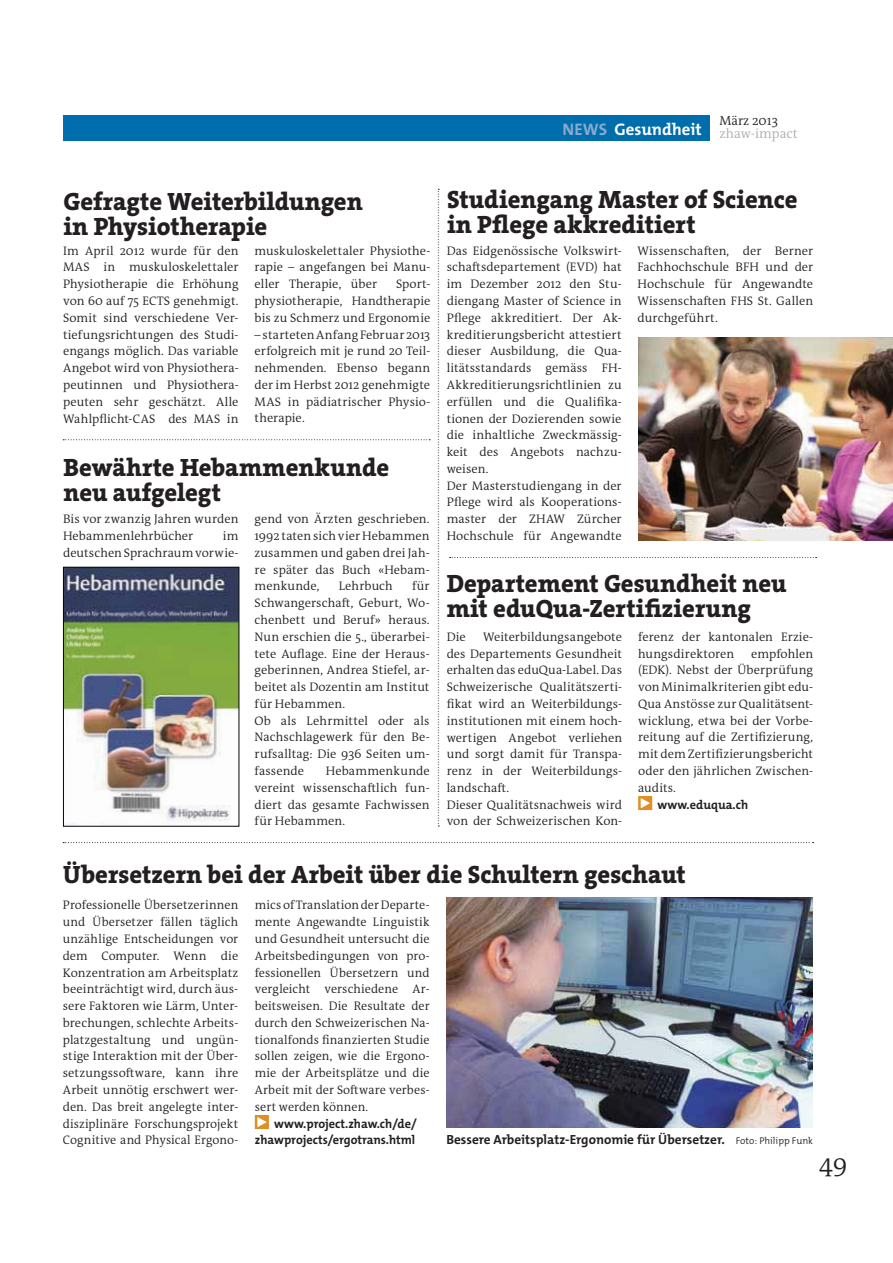
<style>
.page{position:relative;width:893px;height:1263px;background:#fff}
.page>*{position:absolute;margin:0;border:0;box-sizing:border-box;transform-origin:0 0}
.t1{font:25.2px/25.2px "The Serif HP8 Ex Bld";color:#231f20}
.t2{font:300 25.2px "The Antiqua B W4";color:#231f20}
.t3{font:700 16.8px "The Mix Os F";color:#fff}
.t4{font:300 13.5px "The Antiqua B W4";color:#afafb0}
.t5{font:700 13.35px "The Mix Os F";color:#231f20}
.t6{font:300 13.05px "The Antiqua B W4";color:#231f20}
.t7{font:700 12.6px/16.8px "The Mix Os F";color:#231f20;text-align:right}
.t8{font:300 12.45px/16.8px "The Antiqua B W4";letter-spacing:.005em;color:#231f20;text-align:justify}
.s1{color:#89aacf}
.s2{font-weight:300;font-size:9.75px}
</style>
<div class="page">
<div style="left:63px;top:116px;width:646px;height:25px;background:#006dac"></div>
<svg style="left:638px;top:796px;width:14px;height:14px"></svg>
<img style="left:65px;top:569px;width:172px;height:255px">
<div style="left:63px;top:567px;width:176px;height:259px;border:1px solid #040809"></div>
<svg style="left:450px;top:557px;width:367px;height:1px"></svg>
<svg style="left:438px;top:189px;width:1px;height:638px"></svg>
<svg style="left:63px;top:439px;width:367px;height:1px"></svg>
<svg style="left:255px;top:1115px;width:14px;height:14px"></svg>
<img style="left:446px;top:898px;width:366px;height:230px">
<img style="left:638px;top:338px;width:254px;height:202px">
<svg style="left:63px;top:842px;width:751px;height:1px"></svg>
<h2 class="t3" style="left:562px;top:122px;width:141px"><span class="s1">NEWS</span> Gesundheit</h2>
<p class="t6" style="left:719px;top:115px;width:60px">März 2013</p>
<p class="t4" style="left:719px;top:129px;width:80px">zhaw-impact</p>
<h1 class="t1" style="left:63px;top:191px;width:301px">Gefragte Weiterbildungen in Physiotherapie</h1>
<p class="t8" style="left:63px;top:243px;width:177px">Im April 2012 wurde für den MAS in muskuloskelettaler Physiotherapie die Erhöhung von 60 auf 75 ECTS genehmigt.<br>Somit sind verschiedene Ver&shy;tiefungsrichtungen des Studi&shy;engangs möglich. Das variable Angebot wird von Physiothera&shy;peutinnen und Physiothera&shy;peuten sehr geschätzt. Alle Wahlpflicht-CAS des MAS in</p>
<p class="t8" style="left:255px;top:243px;width:177px">muskuloskelettaler Physiothe&shy;rapie – angefangen bei Manu&shy;eller Therapie, über</p>
<p class="t8" style="left:255px;top:277px;width:177px;text-indent:141px">Sport&shy;physiotherapie, Handtherapie bis zu Schmerz und Ergonomie</p>
<p class="t8" style="left:255px;top:327px;width:177px">– starteten Anfang Februar 2013 erfolgreich mit je rund 20 Teil&shy;nehmenden. Ebenso begann der im Herbst 2012 genehmigte MAS in pädiatrischer Physio&shy;therapie.</p>
<h1 class="t1" style="left:63px;top:457px;width:327px">Bewährte Hebammenkunde neu aufgelegt</h1>
<p class="t8" style="left:63px;top:512px;width:177px">Bis vor zwanzig Jahren wurden<br>Hebammenlehrbücher</p>
<p class="t8" style="left:255px;top:512px;width:177px">gend von Ärzten geschrieben.<br>1992 taten sich vier Hebammen zusammen und gaben drei Jah&shy;re später das Buch «Hebam&shy;menkunde,</p>
<p class="t8" style="left:63px;top:529px;width:177px;text-align:right">im<br>deutschen Sprachraum vorwie-</p>
<p class="t8" style="left:339px;top:579px;width:56px">Lehrbuch</p>
<p class="t8" style="left:255px;top:579px;width:177px;text-align:left;text-indent:157px">für<br>Schwangerschaft, Geburt, Wo&shy;chenbett und Beruf» heraus.<br>Nun erschien die 5., überarbei&shy;tete Auflage. Eine der Heraus&shy;geberinnen, Andrea Stiefel, ar&shy;beitet als Dozentin am Institut für Hebammen.<br>Ob als Lehrmittel oder als<br>Nachschlagewerk für den Be&shy;rufsalltag: Die 936 Seiten um&shy;fassende</p>
<p class="t8" style="left:255px;top:764px;width:177px;text-indent:71px">Hebammenkunde vereint wissenschaftlich fun&shy;diert das gesamte Fachwissen für Hebammen.</p>
<h1 class="t1" style="left:447px;top:189px;width:352px">Studiengang Master of Science in Pflege akkreditiert</h1>
<p class="t8" style="left:447px;top:243px;width:177px;text-align:left">Das Eidgenössische Volkswirt&shy;schaftsdepartement (EVD) hat im Dezember 2012 den Stu&shy;diengang Master of Science in<br>Pflege akkreditiert. Der Ak&shy;kreditierungsbericht attestiert dieser Ausbildung, die Qua&shy;litätsstandards gemäss FH-<br>Akkreditierungsrichtlinien zu erfüllen und die Qualifika&shy;tionen der Dozierenden sowie die inhaltliche Zweckmässig&shy;keit des Angebots nachzu&shy;weisen.<br>Der Masterstudiengang in der<br>Pflege wird als Kooperations&shy;master der ZHAW Zürcher<br>Hochschule für Angewandte</p>
<p class="t8" style="left:637px;top:243px;width:177px">Wissenschaften, der Berner Fachhochschule BFH und der Hochschule für Angewandte Wissenschaften FHS St. Gallen durchgeführt.</p>
<h1 class="t1" style="left:447px;top:573px;width:341px">Departement Gesundheit neu mit eduQua-Zertifizierung</h1>
<p class="t8" style="left:447px;top:629px;width:21px">Die</p>
<p class="t8" style="left:447px;top:629px;width:177px;text-align:left;text-indent:36px">Weiterbildungsangebote des Departements Gesundheit erhalten das eduQua-Label. Das<br>Schweizerische Qualitätszerti&shy;fikat wird an Weiterbildungs&shy;institutionen mit einem hoch&shy;wertigen Angebot verliehen und sorgt damit für Transpa&shy;renz in der Weiterbildungs&shy;landschaft.<br>Dieser Qualitätsnachweis wird von der Schweizerischen Kon-</p>
<p class="t8" style="left:638px;top:629px;width:177px">ferenz der kantonalen Erzie&shy;hungsdirektoren</p>
<p class="t8" style="left:638px;top:646px;width:177px;text-indent:113px">empfohlen (EDK). Nebst der Überprüfung von Minimalkriterien gibt edu-Qua Anstösse zur Qualitätsent&shy;wicklung, etwa bei der Vorbe&shy;reitung auf die Zertifizierung, mit dem Zertifizierungsbericht oder den jährlichen Zwischen&shy;audits.</p>
<p class="t7" style="left:658px;top:797px;width:92px">www.eduqua.ch</p>
<h1 class="t1" style="left:63px;top:864px;width:624px">Übersetzern bei der Arbeit über die Schultern geschaut</h1>
<p class="t8" style="left:63px;top:898px;width:177px">Professionelle Übersetzerinnen und Übersetzer fällen täglich unzählige Entscheidungen vor dem Computer. Wenn die Konzen tration am Arbeitsplatz beeinträchtigt wird, durch äus&shy;sere Faktoren wie Lärm, Unter&shy;brechungen, schlech te Arbeits&shy;platzgestaltung und ungün&shy;stige Interaktion mit der Über&shy;setzungssoftware, kann ihre Arbeit unnötig erschwert wer&shy;den. Das breit angelegte inter&shy;disziplinäre Forschungsprojekt Cognitive and Physical Ergono-</p>
<p class="t8" style="left:255px;top:898px;width:176px">mics of Translation der Departe&shy;mente Angewandte Linguistik und Gesundheit untersucht die Arbeitsbedingungen von pro&shy;fessionellen Übersetzern und vergleicht verschiedene Ar&shy;beitsweisen. Die Resultate der durch den Schweizerischen Na&shy;tionalfonds finanzierten Studie sollen zeigen, wie die Ergono&shy;mie der Arbeitsplätze und die Arbeit mit der Software verbes&shy;sert werden können.</p>
<p class="t7" style="left:255px;top:1116px;width:163px">www.project.zhaw.ch/de/ zhawprojects/ergotrans.html</p>
<p class="t5" style="left:446px;top:1135px;width:368px">Bessere Arbeitsplatz-Ergonomie für Übersetzer. <span class="s2">Foto: Philipp Funk</span></p>
<h1 class="t2" style="left:819px;top:1154px;width:30px">49</h1>
</div>
